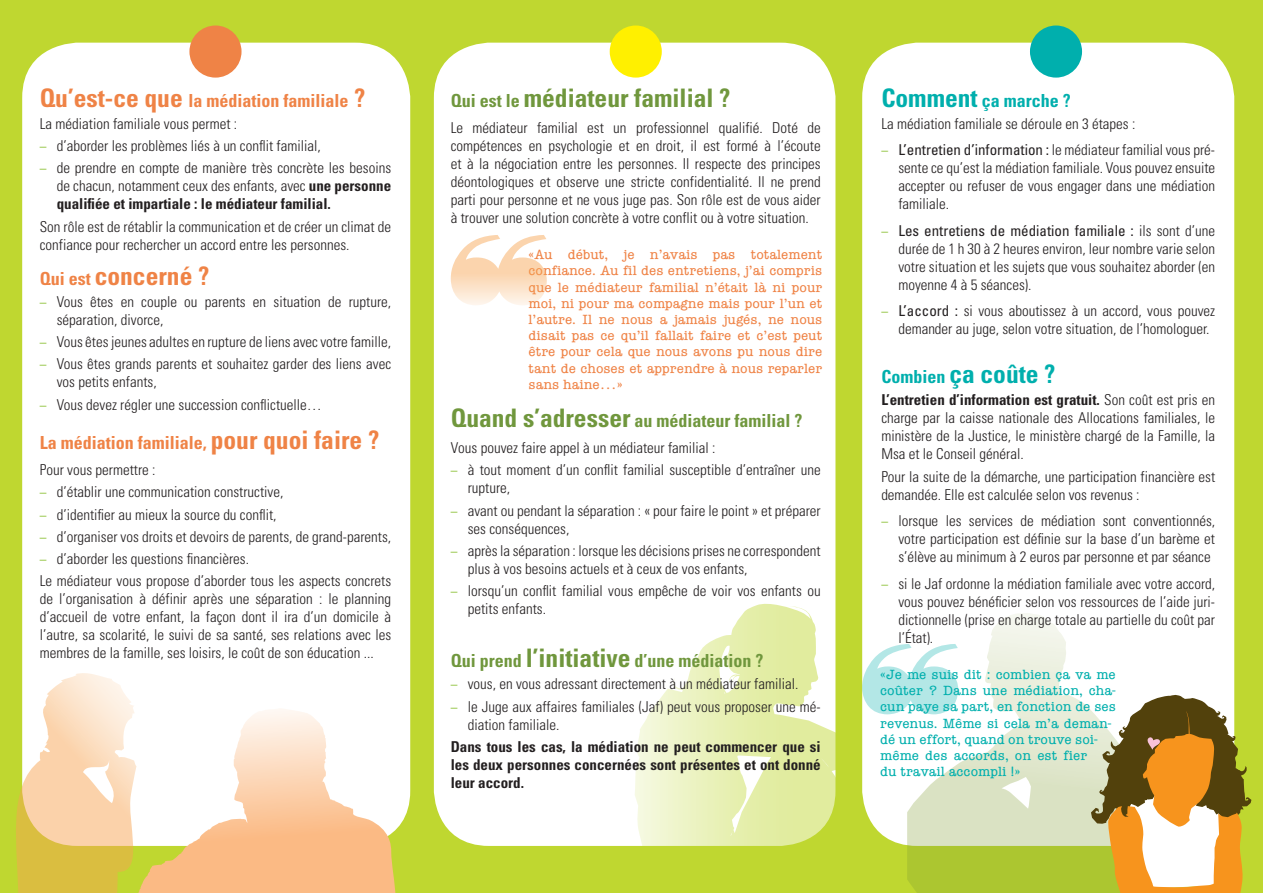
<style>
.page{position:relative;width:1263px;height:893px;background:#bfd730}
.page>*{position:absolute;margin:0;border:0;box-sizing:border-box;transform-origin:0 0}
.t1{font:700 condensed 25.5px "Univers LT Std";color:#70973d}
.t2{font:700 condensed 25.5px "Univers LT Std";color:#ef8346}
.t3{font:700 condensed 25.5px "Univers LT Std";color:#00afad}
.t4{font:700 condensed 18px "Univers LT Std";color:#70973d}
.t5{font:700 condensed 18px "Univers LT Std";color:#ef8346}
.t6{font:700 condensed 18px "Univers LT Std";color:#00afad}
.t7{font:300 condensed 15px/18px "Univers LT Std";color:#231f20}
.t8{font:700 condensed 15px/18px "Univers LT Std";color:#231f20;text-align:justify}
.t9{font:condensed 13.5px/16.2px "American Typewriter Std";color:#ef8346;text-align:justify;scale:1.25 1}
.t10{font:condensed 13.5px/16.2px "American Typewriter Std";color:#00afad;scale:1.25 1}
.s1{font-size:25.5px}
.s2{font-family:"Geneva Nrw";font-weight:400;font-stretch:normal;font-size:13.5px;color:#91c33e}
.s3{font-weight:700}
.s4{font-size:18px}
.s5{font-weight:400}
</style>
<div class="page">
<div style="left:22px;top:43px;width:388px;height:803px;background:#fff;border-radius:55px"></div>
<div style="left:434px;top:43px;width:401px;height:803px;background:#fff;border-radius:55px"></div>
<div style="left:862px;top:43px;width:372px;height:803px;background:#fff;border-radius:55px"></div>
<svg style="left:16px;top:672px;width:122px;height:221px"></svg>
<svg style="left:907px;top:613px;width:184px;height:280px"></svg>
<svg style="left:635px;top:602px;width:201px;height:244px"></svg>
<svg style="left:138px;top:709px;width:257px;height:184px"></svg>
<svg style="left:1091px;top:695px;width:160px;height:198px"></svg>
<div style="left:189px;top:26px;width:53px;height:52px;background:#ef8346;border-radius:50%"></div>
<div style="left:610px;top:26px;width:52px;height:52px;background:#fff000;border-radius:50%"></div>
<div style="left:1030px;top:26px;width:52px;height:52px;background:#00afad;border-radius:50%"></div>
<svg style="left:862px;top:644px;width:96px;height:70px"></svg>
<svg style="left:451px;top:235px;width:96px;height:70px"></svg>
<p class="t5" style="left:40px;top:89px;width:327px"><span class="s1">Qu’est-ce que</span> la médiation familiale <span class="s1">?</span></p>
<p class="t7" style="left:40px;top:115px;width:199px">La médiation familiale vous permet :</p>
<p class="t7" style="left:40px;top:137px;width:283px"><span class="s2">–</span> d’aborder les problèmes liés à un conflit familial,</p>
<p class="t7" style="left:57px;top:159px;width:336px;text-align:justify;text-indent:-17px"><span class="s2">–</span> de prendre en compte de manière très concrète les besoins de chacun, notamment ceux des enfants, avec <span class="s3">une personne qualifiée et impartiale : le médiateur familial.</span></p>
<p class="t7" style="left:40px;top:217px;width:353px">Son rôle est de rétablir la communication et de créer un climat de confiance pour rechercher un accord entre les personnes.</p>
<h1 class="t2" style="left:40px;top:260px;width:171px"><span class="s4">Qui est</span> concerné ?</h1>
<p class="t7" style="left:57px;top:293px;width:336px;text-indent:-17px"><span class="s2">–</span> Vous êtes en couple ou parents en situation de rupture, séparation, divorce,</p>
<p class="t7" style="left:40px;top:333px;width:353px"><span class="s2">–</span> Vous êtes jeunes adultes en rupture de liens avec votre famille,</p>
<p class="t7" style="left:57px;top:355px;width:336px;text-indent:-17px"><span class="s2">–</span> Vous êtes grands parents et souhaitez garder des liens avec vos petits enfants,</p>
<p class="t7" style="left:40px;top:395px;width:284px"><span class="s2">–</span> Vous devez régler une succession conflictuelle…</p>
<p class="t5" style="left:40px;top:431px;width:341px">La médiation familiale, <span class="s1">pour quoi faire ?</span></p>
<p class="t7" style="left:40px;top:461px;width:117px">Pour vous permettre :</p>
<p class="t7" style="left:40px;top:483px;width:245px"><span class="s2">–</span> d’établir une communication constructive,</p>
<p class="t7" style="left:40px;top:505px;width:238px"><span class="s2">–</span> d’identifier au mieux la source du conflit,</p>
<p class="t7" style="left:40px;top:528px;width:353px"><span class="s2">–</span> d’organiser vos droits et devoirs de parents, de grand-parents,</p>
<p class="t7" style="left:40px;top:548px;width:353px;line-height:22.2px"><span class="s2">–</span> d’aborder les questions financières.<br>Le médiateur vous propose d’aborder tous les aspects concrets</p>
<p class="t7" style="left:40px;top:590px;width:353px;text-align:justify">de l’organisation à définir après une séparation : le planning d’accueil de votre enfant, la façon dont il ira d’un domicile à l’autre, sa scolarité, le suivi de sa santé, ses relations avec les membres de la famille, ses loisirs, le coût de son éducation ...</p>
<h1 class="t1" style="left:451px;top:82px;width:281px"><span class="s4">Qui est le</span> médiateur familial ?</h1>
<p class="t7" style="left:451px;top:119px;width:371px;text-align:justify">Le médiateur familial est un professionnel qualifié. Doté de compétences en psychologie et en droit, il est formé à l’écoute et à la négociation entre les personnes. Il respecte des principes déontologiques et observe une stricte confidentialité. Il ne prend parti pour personne et ne vous juge pas. Son rôle est de vous aider à trouver une solution concrète à votre conflit ou à votre situation.</p>
<p class="t9" style="left:528px;top:247px;width:237px">«Au début, je n’avais pas totalement confiance. Au fil des entretiens, j’ai compris que le médiateur familial n’était là ni pour moi, ni pour ma compagne mais pour l’un et l’autre. Il ne nous a jamais jugés, ne nous disait pas ce qu’il fallait faire et c’est peut être pour cela que nous avons pu nous dire tant de choses et apprendre à nous reparler sans haine…»</p>
<p class="t4" style="left:451px;top:409px;width:353px"><span class="s1">Quand s’adresser</span> au médiateur familial ?</p>
<p class="t7" style="left:451px;top:439px;width:266px">Vous pouvez faire appel à un médiateur familial :</p>
<p class="t7" style="left:468px;top:461px;width:354px;text-indent:-17px"><span class="s2">–</span> à tout moment d’un conflit familial susceptible d’entraîner une rupture,</p>
<p class="t7" style="left:468px;top:501px;width:354px;text-indent:-17px"><span class="s2">–</span> avant ou pendant la séparation : « pour faire le point » et préparer ses conséquences,</p>
<p class="t7" style="left:468px;top:542px;width:354px;text-indent:-17px"><span class="s2">–</span> après la séparation : lorsque les décisions prises ne correspondent plus à vos besoins actuels et à ceux de vos enfants,</p>
<p class="t7" style="left:468px;top:582px;width:354px;text-indent:-17px"><span class="s2">–</span> lorsqu’un conflit familial vous empêche de voir vos enfants ou petits enfants.</p>
<p class="t4" style="left:451px;top:649px;width:314px">Qui prend <span class="s1">l’initiative</span> d’une médiation ?</p>
<p class="t7" style="left:451px;top:675px;width:349px"><span class="s2">–</span> vous, en vous adressant directement à un médiateur familial.</p>
<p class="t7" style="left:468px;top:697px;width:354px;text-indent:-17px"><span class="s2">–</span> le Juge aux affaires familiales (Jaf) peut vous proposer une mé&shy;diation familiale.</p>
<p class="t8" style="left:451px;top:737px;width:371px">Dans tous les cas, la médiation ne peut commencer que si les deux personnes concernées sont présentes et ont donné leur accord.</p>
<p class="t6" style="left:881px;top:89px;width:191px"><span class="s1">Comment</span> ça marche ?</p>
<p class="t7" style="left:881px;top:115px;width:255px">La médiation familiale se déroule en 3 étapes :</p>
<p class="t7" style="left:898px;top:141px;width:318px;text-align:justify;text-indent:-17px"><span class="s2">–</span> <span class="s5">L’entretien d’information :</span> le médiateur familial vous pré&shy;sente ce qu’est la médiation familiale. Vous pouvez ensuite accepter ou refuser de vous engager dans une médiation familiale.</p>
<p class="t7" style="left:898px;top:222px;width:318px;text-align:justify;text-indent:-17px"><span class="s2">–</span> <span class="s5">Les entretiens de médiation familiale :</span> ils sont d’une durée de 1 h 30 à 2 heures environ, leur nombre varie selon votre situation et les sujets que vous souhaitez aborder (en moyenne 4 à 5 séances).</p>
<p class="t7" style="left:898px;top:302px;width:318px;text-indent:-17px"><span class="s2">–</span> <span class="s5">L’accord :</span> si vous aboutissez à un accord, vous pouvez demander au juge, selon votre situation, de l’homologuer.</p>
<h1 class="t3" style="left:881px;top:358px;width:176px"><span class="s4">Combien</span> ça coûte ?</h1>
<p class="t7" style="left:881px;top:391px;width:335px;text-align:justify"><span class="s3">L’entretien d’information est gratuit.</span> Son coût est pris en charge par la caisse nationale des Allocations familiales, le ministère de la Justice, le ministère chargé de la Famille, la Msa et le Conseil général.</p>
<p class="t7" style="left:881px;top:467px;width:335px">Pour la suite de la démarche, une participation financière est demandée. Elle est calculée selon vos revenus :</p>
<p class="t7" style="left:898px;top:512px;width:318px;text-align:justify;text-indent:-17px"><span class="s2">–</span> lorsque les services de médiation sont conventionnés, votre participation est définie sur la base d’un barème et s’élève au minimum à 2 euros par personne et par séance</p>
<p class="t7" style="left:898px;top:574px;width:318px;text-align:justify;text-indent:-17px"><span class="s2">–</span> si le Jaf ordonne la médiation familiale avec votre accord, vous pouvez bénéficier selon vos ressources de l’aide juri&shy;dictionnelle (prise en charge totale au partielle du coût par l’État).</p>
<p class="t10" style="left:880px;top:666px;width:190px">«Je me suis dit : combien ça va me coûter ? Dans une médiation, cha&shy;cun paye sa part, en fonction de ses revenus. Même si cela m’a deman&shy;dé un effort, quand on trouve soi&shy;même des accords, on est fier<br>du travail accompli !»</p>
</div>
